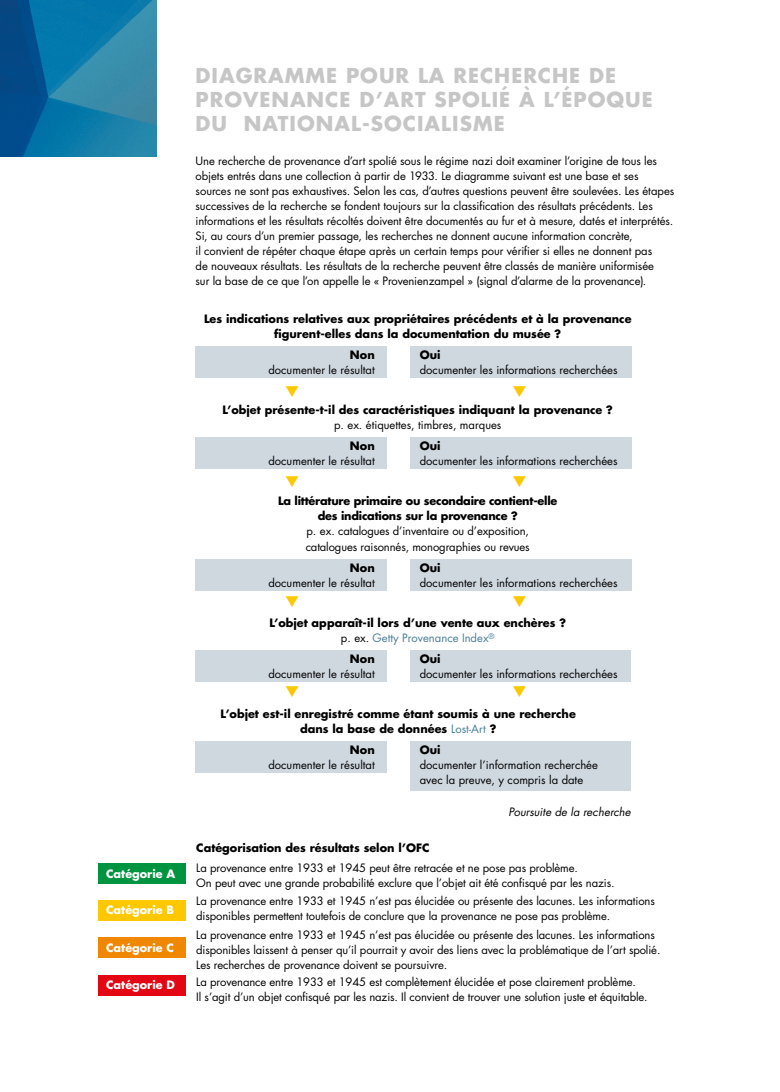
<style>
.page{position:relative;width:780px;height:1092px;background:#fff}
.page>*{position:absolute;margin:0;border:0;box-sizing:border-box;transform-origin:0 0}
.t1{font:700 20px/23.8px "Futura";letter-spacing:.05em;color:#c6c6c6}
.t2{font:11.25px/15px "Futura";letter-spacing:-.01em;color:#000}
.t3{font:700 11.25px/15px "Futura";color:#000;text-align:center}
.t4{font:700 11.25px/15px "Futura";letter-spacing:-.02em;color:#000;text-align:center}
.t5{font:700 11.25px "Futura";color:#fff}
.t6{font:italic 11.25px "Futura";letter-spacing:.005em;color:#000}
.s1{font-weight:400}
.s2{font-weight:400;color:#497e96}
</style>
<div class="page">
<img style="left:0;top:0;width:156px;height:156px">
<div style="left:98px;top:863px;width:88px;height:20px;background:#009440"></div>
<div style="left:98px;top:900px;width:88px;height:20px;background:#fdc800"></div>
<div style="left:98px;top:937px;width:88px;height:21px;background:#f08700"></div>
<div style="left:98px;top:974px;width:88px;height:21px;background:#e30613"></div>
<div style="left:410px;top:437px;width:221px;height:32px;background:#cfd7df"></div>
<div style="left:195px;top:437px;width:192px;height:32px;background:#cfd7df"></div>
<div style="left:410px;top:559px;width:221px;height:32px;background:#cfd7df"></div>
<div style="left:195px;top:559px;width:192px;height:32px;background:#cfd7df"></div>
<div style="left:410px;top:649px;width:221px;height:32px;background:#cfd7df"></div>
<div style="left:196px;top:649px;width:191px;height:32px;background:#cfd7df"></div>
<div style="left:410px;top:741px;width:221px;height:50px;background:#cfd7df"></div>
<div style="left:196px;top:741px;width:191px;height:32px;background:#cfd7df"></div>
<div style="left:410px;top:346px;width:221px;height:32px;background:#cfd7df"></div>
<div style="left:195px;top:346px;width:192px;height:32px;background:#cfd7df"></div>
<p class="t5" style="left:106px;top:865px;width:71px">Catégorie A</p>
<p class="t5" style="left:106px;top:902px;width:69px">Catégorie B</p>
<p class="t5" style="left:106px;top:939px;width:69px">Catégorie C</p>
<p class="t5" style="left:106px;top:977px;width:70px">Catégorie D</p>
<h1 class="t1" style="left:195px;top:63px;width:459px">DIAGRAMME POUR LA RECHERCHE DE<br>PROVENANCE D’ART SPOLIÉ À L’ÉPOQUE<br>DU NATIONAL-SOCIALISME</h1>
<p class="t2" style="left:196px;top:154px;width:480px">Une recherche de provenance d’art spolié sous le régime nazi doit examiner l’origine de tous les objets entrés dans une collection à partir de 1933. Le diagramme suivant est une base et ses sources ne sont pas exhaustives. Selon les cas, d’autres questions peuvent être soulevées. Les étapes successives de la recherche se fondent toujours sur la classification des résultats précédents. Les informations et les résultats récoltés doivent être documentés au fur et à mesure, datés et interprétés.<br>Si, au cours d’un premier passage, les recherches ne donnent aucune information concrète,<br>il convient de répéter chaque étape après un certain temps pour vérifier si elles ne donnent pas<br>de nouveaux résultats. Les résultats de la recherche peuvent être classés de manière uniformisée<br>sur la base de ce que l’on appelle le « Provenienzampel » (signal d’alarme de la provenance).</p>
<p class="t3" style="left:204px;top:311px;width:429px">Les indications relatives aux propriétaires précédents et à la provenance figurent-elles dans la documentation du musée ?</p>
<p class="t3" style="left:350px;top:347px;width:26px">Non</p>
<p class="t3" style="left:420px;top:347px;width:22px">Oui</p>
<p class="t2" style="left:268px;top:362px;width:108px">documenter le résultat</p>
<p class="t2" style="left:420px;top:362px;width:199px">documenter les informations recherchées</p>
<p class="t3" style="left:222px;top:402px;width:392px">L’objet présente-t-il des caractéristiques indiquant la provenance ?</p>
<p class="t2" style="left:334px;top:417px;width:169px">p. ex. étiquettes, timbres, marques</p>
<p class="t3" style="left:350px;top:438px;width:26px">Non</p>
<p class="t3" style="left:420px;top:438px;width:22px">Oui</p>
<p class="t2" style="left:268px;top:453px;width:108px">documenter le résultat</p>
<p class="t2" style="left:420px;top:453px;width:199px">documenter les informations recherchées</p>
<p class="t4" style="left:278px;top:493px;width:281px">La littérature primaire ou secondaire contient-elle des indications sur la provenance ?</p>
<p class="t2" style="left:306px;top:523px;width:225px">p. ex. catalogues d’inventaire ou d’exposition, catalogues raisonnés, monographies ou revues</p>
<p class="t3" style="left:350px;top:559px;width:26px">Non</p>
<p class="t3" style="left:420px;top:559px;width:22px">Oui</p>
<p class="t2" style="left:268px;top:575px;width:108px">documenter le résultat</p>
<p class="t2" style="left:420px;top:575px;width:199px">documenter les informations recherchées</p>
<p class="t3" style="left:269px;top:614px;width:298px">L’objet apparaît-il lors d’une vente aux enchères ? <span class="s1">p. ex.</span> <span class="s2">Getty Provenance Index</span><sup>®</sup></p>
<p class="t3" style="left:350px;top:651px;width:26px">Non</p>
<p class="t3" style="left:420px;top:651px;width:22px">Oui</p>
<p class="t2" style="left:268px;top:666px;width:108px">documenter le résultat</p>
<p class="t2" style="left:420px;top:666px;width:199px">documenter les informations recherchées</p>
<p class="t3" style="left:221px;top:706px;width:357px">L’objet est-il enregistré comme étant soumis à une recherche dans la base de données <span class="s2">Lost-Art</span> ?</p>
<p class="t3" style="left:350px;top:742px;width:26px">Non</p>
<p class="t3" style="left:420px;top:742px;width:22px">Oui</p>
<p class="t2" style="left:268px;top:757px;width:108px">documenter le résultat</p>
<p class="t2" style="left:420px;top:757px;width:180px">documenter l’information recherchée avec la preuve, y compris la date</p>
<p class="t6" style="left:508px;top:804px;width:124px">Poursuite de la recherche</p>
<p class="t3" style="left:196px;top:840px;width:235px">Catégorisation des résultats selon l’OFC</p>
<p class="t2" style="left:196px;top:860px;width:420px">La provenance entre 1933 et 1945 peut être retracée et ne pose pas problème.<br>On peut avec une grande probabilité exclure que l’objet ait été confisqué par les nazis.</p>
<p class="t2" style="left:196px;top:893px;width:460px">La provenance entre 1933 et 1945 n’est pas élucidée ou présente des lacunes. Les informations disponibles permettent toutefois de conclure que la provenance ne pose pas problème.</p>
<p class="t2" style="left:196px;top:926px;width:465px">La provenance entre 1933 et 1945 n’est pas élucidée ou présente des lacunes. Les informations disponibles laissent à penser qu’il pourrait y avoir des liens avec la problématique de l’art spolié.<br>Les recherches de provenance doivent se poursuivre.</p>
<p class="t2" style="left:196px;top:974px;width:453px">La provenance entre 1933 et 1945 est complètement élucidée et pose clairement problème.<br>Il s’agit d’un objet confisqué par les nazis. Il convient de trouver une solution juste et équitable.</p>
</div>
